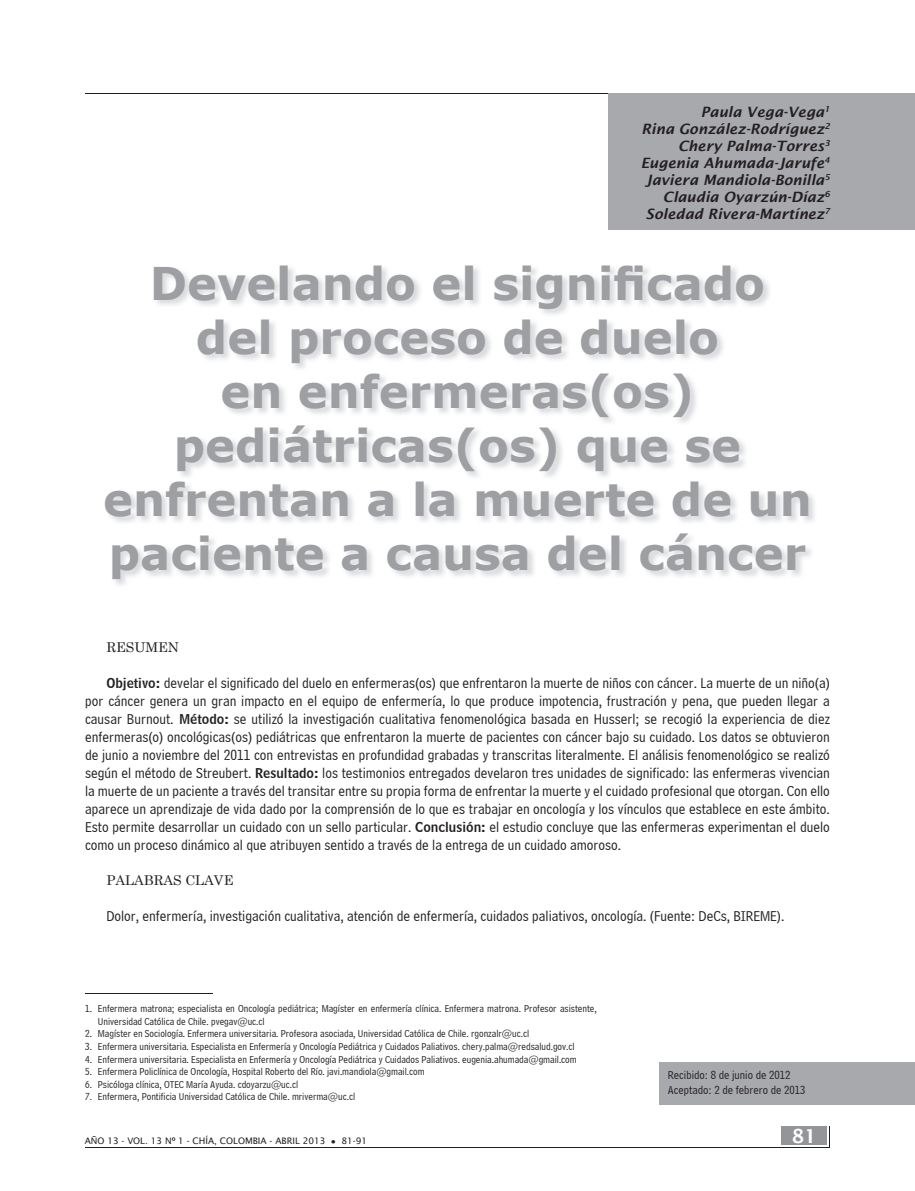
<style>
.page{position:relative;width:915px;height:1191px;background:#fff}
.page>*{position:absolute;margin:0;border:0;box-sizing:border-box;transform-origin:0 0}
.t1{font:700 45px/54px "MS Reference Sans Serif";color:#9d9fa2;text-align:center}
.t2{font:600 19.5px "Lucida Sans";color:#fff}
.t3{font:15px/18px "Bell Centennial BT Address";color:#231f20;text-align:justify}
.t4{font:italic 600 14.25px/17.1px "Lucida Sans";color:#231f20;text-align:right}
.t5{font:13.5px "Century Schoolbook";color:#231f20}
.t6{font:12px/14.4px "Bell Centennial BT Address";color:#231f20}
.t7{font:10.5px/12.6px "Bell Centennial BT Address";color:#231f20}
.t8{font:9px "Lucida Sans";color:#231f20}
.s1{font-family:"Bell Centennial BT Name And Number";font-size:13.5px}
</style>
<div class="page">
<div style="left:781px;top:1126px;width:45px;height:19px;background:#939598"></div>
<hr style="left:85px;top:1147px;width:744px;height:1px;background:#231f20">
<hr style="left:85px;top:93px;width:744px;height:1px;background:#231f20">
<div style="left:659px;top:1061px;width:255px;height:43px;background:#a8a9ad"></div>
<div style="left:608px;top:93px;width:306px;height:137px;background:#a8a9ad"></div>
<hr style="left:85px;top:993px;width:128px;height:1px;background:#231f20">
<p class="t4" style="left:640px;top:103px;width:191px">Paula Vega-Vega<sup>1<br></sup>Rina González-Rodríguez<sup>2<br></sup>Chery Palma-Torres<sup>3<br></sup>Eugenia Ahumada-Jarufe<sup>4<br></sup>Javiera Mandiola-Bonilla<sup>5<br></sup>Claudia Oyarzún-Díaz<sup>6<br></sup>Soledad Rivera-Martínez<sup>7</sup></p>
<h1 class="t1" style="left:103px;top:255px;width:709px">Develando el significado<br>del proceso de duelo<br>en enfermeras(os) pediátricas(os) que se enfrentan a la muerte de un paciente a causa del cáncer</h1>
<p class="t5" style="left:106px;top:639px;width:74px">RESUMEN</p>
<p class="t3" style="left:85px;top:674px;width:746px;text-indent:21px"><span class="s1">Objetivo:</span> develar el significado del duelo en enfermeras(os) que enfrentaron la muerte de niños con cáncer. La muerte de un niño(a) por cáncer genera un gran impacto en el equipo de enfermería, lo que produce impotencia, frustración y pena, que pueden llegar a causar Burnout. <span class="s1">Método:</span> se utilizó la investigación cualitativa fenomenológica basada en Husserl; se recogió la experiencia de diez enfermeras(o) oncológicas(os) pediátricas que enfrentaron la muerte de pacientes con cáncer bajo su cuidado. Los datos se obtuvieron de junio a noviembre del 2011 con entrevistas en profundidad grabadas y transcritas literalmente. El análisis fenomenológico se realizó según el método de Streubert. <span class="s1">Resultado:</span> los testimonios entregados develaron tres unidades de significado: las enfermeras vivencian la muerte de un paciente a través del transitar entre su propia forma de enfrentar la muerte y el cuidado profesional que otorgan. Con ello aparece un aprendizaje de vida dado por la comprensión de lo que es trabajar en oncología y los vínculos que establece en este ámbito.<br>Esto permite desarrollar un cuidado con un sello particular. <span class="s1">Conclusión:</span> el estudio concluye que las enfermeras experimentan el duelo como un proceso dinámico al que atribuyen sentido a través de la entrega de un cuidado amoroso.</p>
<p class="t5" style="left:106px;top:871px;width:128px">PALABRAS CLAVE</p>
<p class="t3" style="left:106px;top:906px;width:679px">Dolor, enfermería, investigación cualitativa, atención de enfermería, cuidados paliativos, oncología. (Fuente: DeCs, BIREME).</p>
<p class="t7" style="left:98px;top:1002px;width:500px;text-indent:-13px">1. Enfermera matrona; especialista en Oncología pediátrica; Magíster en enfermería clínica. Enfermera matrona. Profesor asistente,<br>Universidad Católica de Chile. pvegav@uc.cl</p>
<p class="t7" style="left:85px;top:1027px;width:445px">2. Magíster en Sociología. Enfermera universitaria. Profesora asociada, Universidad Católica de Chile. rgonzalr@uc.cl</p>
<p class="t7" style="left:85px;top:1040px;width:491px">3. Enfermera universitaria. Especialista en Enfermería y Oncología Pediátrica y Cuidados Paliativos. chery.palma@redsalud.gov.cl</p>
<p class="t7" style="left:85px;top:1052px;width:493px">4. Enfermera universitaria. Especialista en Enfermería y Oncología Pediátrica y Cuidados Paliativos. eugenia.ahumada@gmail.com</p>
<p class="t7" style="left:85px;top:1065px;width:341px">5. Enfermera Policlínica de Oncología, Hospital Roberto del Río. javi.mandiola@gmail.com</p>
<p class="t7" style="left:85px;top:1077px;width:215px">6. Psicóloga clínica, OTEC María Ayuda. cdoyarzu@uc.cl</p>
<p class="t7" style="left:85px;top:1090px;width:271px">7. Enfermera, Pontificia Universidad Católica de Chile. mriverma@uc.cl</p>
<p class="t8" style="left:85px;top:1135px;width:284px">AÑO 13 - VOL. 13 Nº 1 - CHÍA, COLOMBIA - ABRIL 2013 ● 81-91</p>
<p class="t6" style="left:667px;top:1068px;width:139px">Recibido: 8 de junio de 2012<br>Aceptado: 2 de febrero de 2013</p>
<h2 class="t2" style="left:791px;top:1125px;width:26px">81</h2>
</div>
